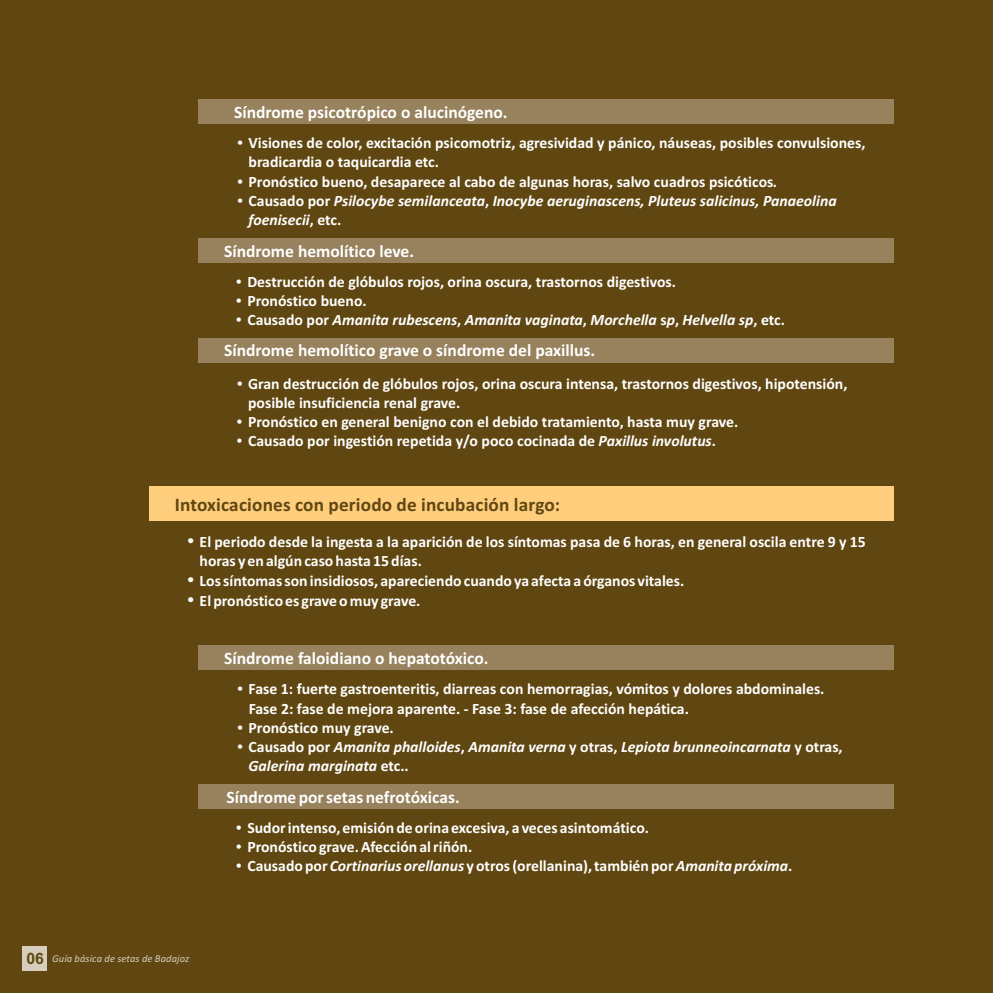
<style>
.page{position:relative;width:993px;height:993px;background:#fff}
.page>*{position:absolute;margin:0;border:0;box-sizing:border-box;transform-origin:0 0}
.t1{font:700 19.25px "Calibri";letter-spacing:.01em;color:#604712}
.t2{font:700 17.5px "Calibri";color:#fff}
.t3{font:17.5px "Wingdings";color:#fff}
.t4{font:700 15.75px/19.2px "Calibri";color:#fff}
.t5{font:italic 700 15.75px/19.2px "Calibri";color:#fff}
.t6{font:14.88px "Wingdings";color:#fff}
.t7{font:italic 10.5px "Calibri";letter-spacing:.01em;color:#d7cdbc}
.s1{font-style:italic}
.s2{font-style:normal}
.s3{font-family:"Arial";font-weight:700;font-style:normal;font-size:15.75px;color:#604712}
</style>
<div class="page">
<div style="left:0;top:0;width:992px;height:992px;background:#604712"></div>
<div style="left:22px;top:945px;width:25px;height:25px;background:#d7cdbc"></div>
<div style="left:198px;top:238px;width:695px;height:25px;background:#97825d"></div>
<div style="left:198px;top:337px;width:695px;height:25px;background:#97825d"></div>
<div style="left:198px;top:645px;width:695px;height:25px;background:#97825d"></div>
<div style="left:198px;top:784px;width:695px;height:25px;background:#97825d"></div>
<div style="left:149px;top:486px;width:744px;height:35px;background:#fece7c"></div>
<div style="left:198px;top:99px;width:695px;height:25px;background:#97825d"></div>
<p class="t2" style="left:234px;top:104px;width:275px">Síndrome psicotrópico o alucinógeno.</p>
<p class="t4" style="left:237px;top:134px;width:630px">•Visiones de color, excitación psicomotriz, agresividad y pánico, náuseas, posibles convulsiones,</p>
<p class="t6" style="left:237px;top:175px;width:46px">•</p>
<p class="t4" style="left:248px;top:154px;width:192px">bradicardia o taquicardia etc.</p>
<p class="t4" style="left:248px;top:173px;width:589px">Pronóstico bueno, desaparece al cabo de algunas horas, salvo cuadros psicóticos.<br>Causado por <span class="s1">Psilocybe semilanceata</span>, <span class="s1">Inocybe aeruginascens, Pluteus salicinus, Panaeolina foenisecii</span>, etc.</p>
<p class="t6" style="left:237px;top:194px;width:46px">•</p>
<p class="t2" style="left:224px;top:243px;width:191px">Síndrome hemolítico leve.</p>
<p class="t4" style="left:235px;top:273px;width:442px">•Destrucción de glóbulos rojos, orina oscura, trastornos digestivos.</p>
<p class="t6" style="left:235px;top:313px;width:46px">•</p>
<p class="t5" style="left:247px;top:292px;width:539px"><span class="s2">Pronóstico bueno.<br>Causado por</span> Amanita rubescens<span class="s2">,</span> Amanita vaginata<span class="s2">,</span> Morchella <span class="s2">s</span>p<span class="s2">,</span> Helvella sp<span class="s2">, etc.</span></p>
<p class="t6" style="left:235px;top:294px;width:46px">•</p>
<p class="t2" style="left:224px;top:343px;width:372px">Síndrome hemolítico grave o síndrome del paxillus.</p>
<p class="t4" style="left:236px;top:375px;width:612px">•Gran destrucción de glóbulos rojos, orina oscura intensa, trastornos digestivos, hipotensión,</p>
<p class="t6" style="left:236px;top:415px;width:46px">•</p>
<p class="t4" style="left:248px;top:394px;width:214px">posible insuficiencia renal grave.</p>
<p class="t4" style="left:248px;top:413px;width:491px">Pronóstico en general benigno con el debido tratamiento, hasta muy grave.<br>Causado por ingestión repetida y/o poco cocinada de <span class="s1">Paxillus involutus</span>.</p>
<p class="t6" style="left:236px;top:434px;width:46px">•</p>
<p class="t1" style="left:175px;top:496px;width:387px">Intoxicaciones con periodo de incubación largo:</p>
<p class="t4" style="left:187px;top:533px;width:680px">•El periodo desde la ingesta a la aparición de los síntomas pasa de 6 horas, en general oscila entre 9 y 15</p>
<p class="t3" style="left:187px;top:572px;width:54px">•</p>
<p class="t4" style="left:199px;top:552px;width:224px">horas y en algún caso hasta 15 días.</p>
<p class="t4" style="left:199px;top:572px;width:486px;line-height:19.9px">Los síntomas son insidiosos, apareciendo cuando ya afecta a órganos vitales.<br>El pronóstico es grave o muy grave.</p>
<p class="t3" style="left:187px;top:592px;width:54px">•</p>
<p class="t2" style="left:224px;top:650px;width:266px">Síndrome faloidiano o hepatotóxico.</p>
<p class="t4" style="left:237px;top:680px;width:589px">•Fase 1: fuerte gastroenteritis, diarreas con hemorragias, vómitos y dolores abdominales.</p>
<p class="t6" style="left:237px;top:721px;width:46px">•</p>
<p class="t4" style="left:248px;top:699px;width:441px">Fase 2: fase de mejora aparente. - Fase 3: fase de afección hepática.</p>
<p class="t5" style="left:248px;top:719px;width:595px"><span class="s2">Pronóstico muy grave.<br>Causado por</span> Amanita phalloides<span class="s2">,</span> Amanita verna <span class="s2">y otras,</span> Lepiota brunneoincarnata <span class="s2">y otras,<br></span>Galerina marginata <span class="s2">etc..</span></p>
<p class="t6" style="left:237px;top:740px;width:46px">•</p>
<p class="t2" style="left:226px;top:789px;width:234px">Síndrome por setas nefrotóxicas.</p>
<p class="t7" style="left:26px;top:953px;width:164px"><span class="s3">06</span> Guía básica de setas de Badajoz</p>
<p class="t4" style="left:235px;top:818px;width:415px">•Sudor intenso, emisión de orina excesiva, a veces asintomático.</p>
<p class="t6" style="left:235px;top:859px;width:46px">•</p>
<p class="t4" style="left:247px;top:838px;width:546px">Pronóstico grave. Afección al riñón.<br>Causado por <span class="s1">Cortinarius orellanus</span> y otros (orellanina), también por <span class="s1">Amanita próxima</span>.</p>
<p class="t6" style="left:235px;top:840px;width:46px">•</p>
</div>
